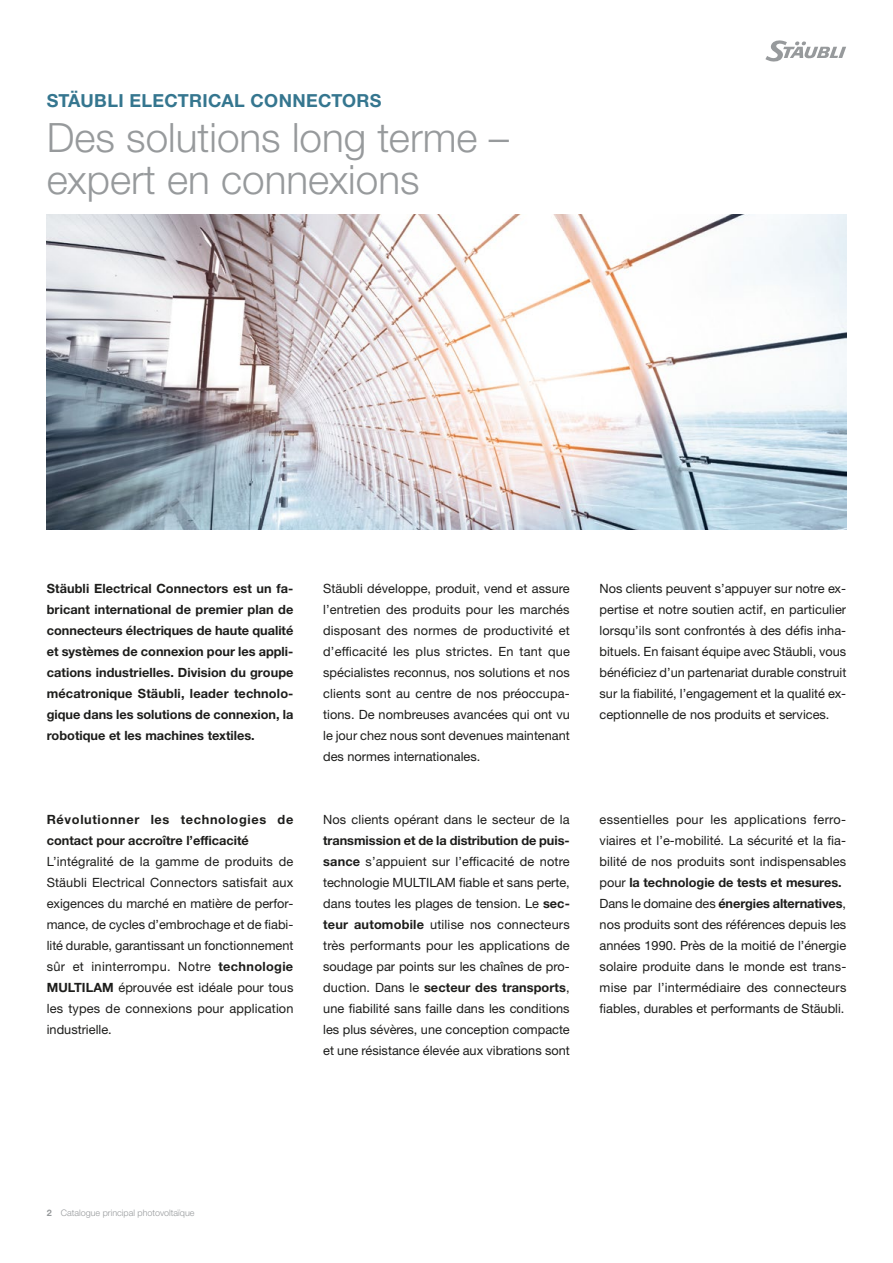
<style>
.page{position:relative;width:893px;height:1263px;background:#fff}
.page>*{position:absolute;margin:0;border:0;box-sizing:border-box;transform-origin:0 0}
.t1{font:300 40.5px/42px "Helvetica Neue LTW1 G";color:#979a9c}
.t2{font:700 18px "Helvetica Neue LTW1 G";letter-spacing:.02em;color:#35768f}
.t3{font:12.75px/21px "Helvetica Neue LTW1 G";color:#1d1d1b;text-align:justify}
.t4{font:700 12.75px/21px "Helvetica Neue LTW1 G";color:#1d1d1b;text-align:justify}
.t5{font:300 9px "Helvetica Neue LTW1 G";color:#979a9c}
.s1{font-weight:700}
</style>
<div class="page">
<svg style="left:765px;top:40px;width:81px;height:22px"></svg>
<img style="left:47px;top:215px;width:799px;height:315px">
<p class="t2" style="left:47px;top:89px;width:336px">STÄUBLI ELECTRICAL CONNECTORS</p>
<p class="t1" style="left:47px;top:116px;width:464px">Des solutions long terme – expert en connexions</p>
<p class="t4" style="left:47px;top:578px;width:248px">Stäubli Electrical Connectors est un fa&shy;bricant international de premier plan de connecteurs électriques de haute qualité et systèmes de connexion pour les appli&shy;cations industrielles. Division du groupe mécatronique Stäubli, leader technolo&shy;gique dans les solutions de connexion, la robotique et les machines textiles.</p>
<p class="t3" style="left:323px;top:578px;width:248px">Stäubli développe, produit, vend et assure l’entretien des produits pour les marchés disposant des normes de productivité et d’efficacité les plus strictes. En tant que spécialistes reconnus, nos solutions et nos clients sont au centre de nos préoccupa&shy;tions. De nombreuses avancées qui ont vu le jour chez nous sont devenues maintenant des normes internationales.</p>
<p class="t3" style="left:600px;top:578px;width:248px">Nos clients peuvent s’appuyer sur notre ex&shy;pertise et notre soutien actif, en particulier lorsqu’ils sont confrontés à des défis inha&shy;bituels. En faisant équipe avec Stäubli, vous bénéficiez d’un partenariat durable construit sur la fiabilité, l’engagement et la qualité ex&shy;ceptionnelle de nos produits et services.</p>
<p class="t3" style="left:47px;top:809px;width:248px;text-align:left"><span class="s1">Révolutionner les technologies de contact pour accroître l’efficacité </span>L’intégralité de la gamme de produits de Stäubli Electrical Connectors satisfait aux exigences du marché en matière de perfor&shy;mance, de cycles d’embrochage et de fiabi&shy;lité durable, garantissant un fonctionnement sûr et ininterrompu. Notre <span class="s1">technologie MULTILAM</span> éprouvée est idéale pour tous les types de connexions pour application industrielle.</p>
<p class="t3" style="left:323px;top:809px;width:248px">Nos clients opérant dans le secteur de la <span class="s1">transmission et de la distribution de puis&shy;sance</span> s’appuient sur l’efficacité de notre technologie MULTILAM fiable et sans perte, dans toutes les plages de tension. Le <span class="s1">sec&shy;teur automobile</span> utilise nos connecteurs très performants pour les applications de soudage par points sur les chaînes de pro&shy;duction. Dans le <span class="s1">secteur des transports</span>, une fiabilité sans faille dans les conditions les plus sévères, une conception compacte et une résistance élevée aux vibrations sont</p>
<p class="t3" style="left:600px;top:809px;width:248px;text-align:left">essentielles pour les applications ferro&shy;viaires et l’e-mobilité. La sécurité et la fia&shy;bilité de nos produits sont indispensables pour <span class="s1">la technologie de tests et mesures.<br></span>Dans le domaine des <span class="s1">énergies alternatives</span>, nos produits sont des références depuis les années 1990. Près de la moitié de l’énergie solaire produite dans le monde est trans&shy;mise par l’intermédiaire des connecteurs fiables, durables et performants de Stäubli.</p>
<p class="t5" style="left:47px;top:1207px;width:149px"><span class="s1">2</span> Catalogue principal photovoltaïque</p>
</div>
